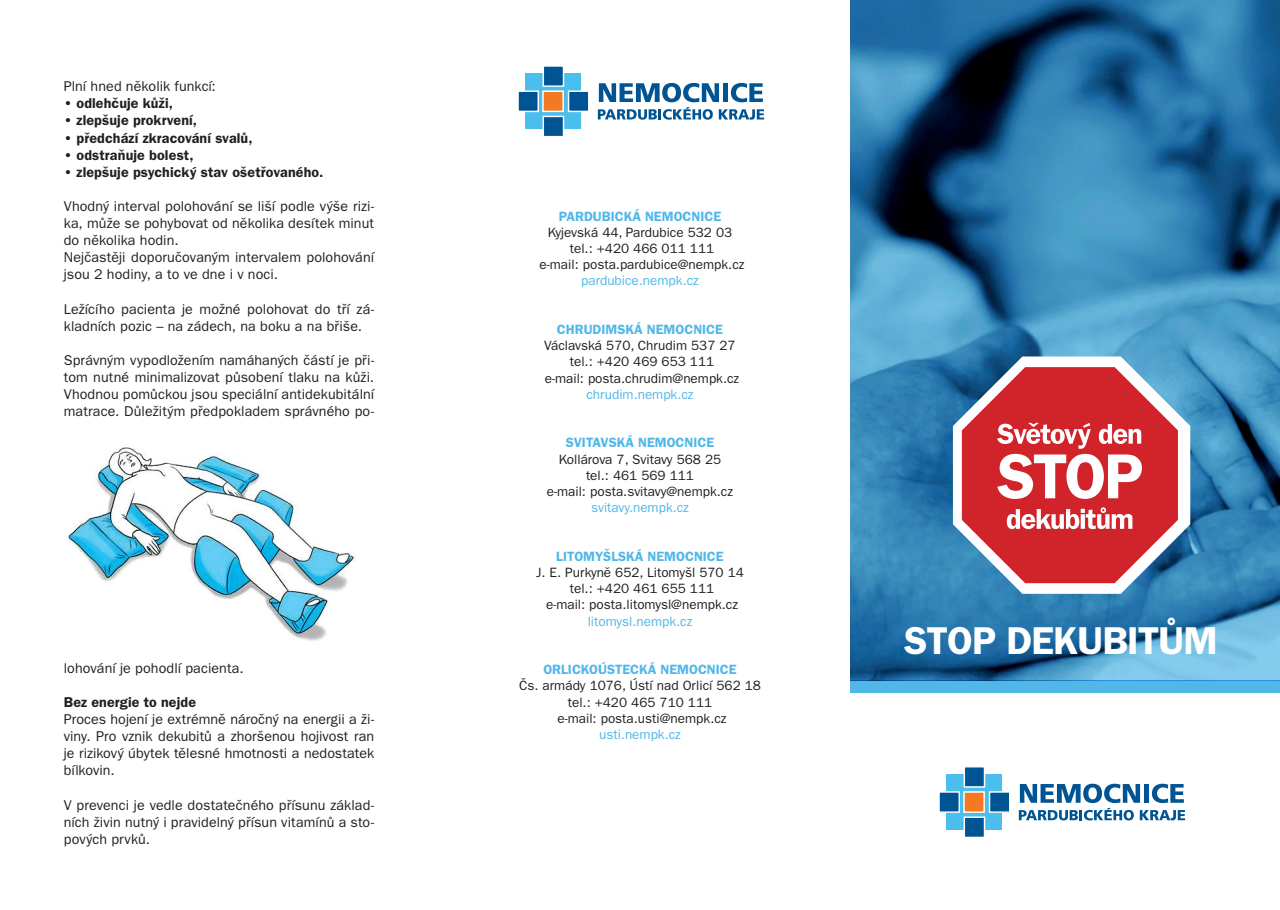
<style>
.page{position:relative;width:1280px;height:910px;background:#fff}
.page>*{position:absolute;margin:0;border:0;box-sizing:border-box;transform-origin:0 0}
.t1{font:700 39px "ITC Franklin Gothic LT Com Bk";letter-spacing:-.02em;color:#fff}
.t2{font:14.25px/17.1px "ITC Franklin Gothic LT Com Bk";letter-spacing:.005em;color:#231f20;text-align:justify}
.t3{font:700 14.25px "ITC Franklin Gothic LT Com Bk";letter-spacing:.005em;color:#231f20}
.t4{font:13.5px/16.2px "ITC Franklin Gothic LT Com Bk";color:#231f20;text-align:center}
.t5{font:700 13.5px "ITC Franklin Gothic LT Com Bk";color:#50b7e8}
.t6{font:13.5px "ITC Franklin Gothic LT Com Bk";color:#50b7e8}
</style>
<div class="page">
<div style="left:946px;top:774px;width:56px;height:56px;background:#4abfee"></div>
<div style="left:939px;top:792px;width:20px;height:20px;background:#015494"></div>
<div style="left:938px;top:791px;width:22px;height:22px;border:1px solid #fff"></div>
<div style="left:964px;top:792px;width:20px;height:20px;background:#f47921"></div>
<div style="left:963px;top:791px;width:22px;height:22px;border:1px solid #fff"></div>
<div style="left:989px;top:792px;width:21px;height:20px;background:#015494"></div>
<div style="left:989px;top:791px;width:21px;height:22px;border:1px solid #fff"></div>
<div style="left:964px;top:817px;width:20px;height:20px;background:#015494"></div>
<div style="left:963px;top:816px;width:22px;height:22px;border:1px solid #fff"></div>
<div style="left:964px;top:767px;width:20px;height:20px;background:#015494"></div>
<div style="left:963px;top:766px;width:22px;height:22px;border:1px solid #fff"></div>
<svg style="left:1019px;top:784px;width:166px;height:36px"></svg>
<div style="left:850px;top:680px;width:430px;height:13px;background:#50b7e8"></div>
<svg style="left:850px;top:0;width:430px;height:680px;background:#3179a7"></svg>
<svg style="left:953px;top:356px;width:237px;height:238px"></svg>
<svg style="left:962px;top:367px;width:216px;height:216px;background:#be4551"></svg>
<svg style="left:997px;top:423px;width:145px;height:76px"></svg>
<svg style="left:1007px;top:507px;width:126px;height:22px"></svg>
<img style="left:68px;top:447px;width:287px;height:194px">
<div style="left:525px;top:74px;width:56px;height:55px;background:#4abfee"></div>
<div style="left:518px;top:91px;width:20px;height:20px;background:#015494"></div>
<div style="left:517px;top:90px;width:22px;height:22px;border:1px solid #fff"></div>
<div style="left:543px;top:91px;width:20px;height:20px;background:#f47921"></div>
<div style="left:542px;top:90px;width:22px;height:22px;border:1px solid #fff"></div>
<div style="left:568px;top:91px;width:21px;height:20px;background:#015494"></div>
<div style="left:568px;top:90px;width:21px;height:22px;border:1px solid #fff"></div>
<div style="left:543px;top:116px;width:20px;height:21px;background:#015494"></div>
<div style="left:543px;top:116px;width:21px;height:21px;border:1px solid #fff"></div>
<div style="left:543px;top:66px;width:20px;height:20px;background:#015494"></div>
<div style="left:543px;top:65px;width:21px;height:22px;border:1px solid #fff"></div>
<svg style="left:598px;top:83px;width:166px;height:37px"></svg>
<p class="t2" style="left:64px;top:78px;width:154px">Plní hned několik funkcí:</p>
<p class="t3" style="left:64px;top:95px;width:111px">• odlehčuje kůži,</p>
<p class="t3" style="left:64px;top:112px;width:135px">• zlepšuje prokrvení,</p>
<p class="t3" style="left:64px;top:129px;width:190px">• předchází zkracování svalů,</p>
<p class="t3" style="left:64px;top:146px;width:132px">• odstraňuje bolest,</p>
<p class="t3" style="left:64px;top:163px;width:261px">• zlepšuje psychický stav ošetřovaného.</p>
<p class="t2" style="left:64px;top:198px;width:312px;text-align:left">Vhodný interval polohování se liší podle výše rizi&shy;ka, může se pohybovat od několika desítek minut do několika hodin.<br>Nejčastěji doporučovaným intervalem polohování jsou 2 hodiny, a to ve dne i v noci.</p>
<p class="t2" style="left:64px;top:300px;width:312px">Ležícího pacienta je možné polohovat do tří zá&shy;kladních pozic – na zádech, na boku a na břiše.</p>
<p class="t2" style="left:64px;top:352px;width:312px">Správným vypodložením namáhaných částí je při&shy;tom nutné minimalizovat působení tlaku na kůži.<br>Vhodnou pomůckou jsou speciální antidekubitální matrace. Důležitým předpokladem správného po-</p>
<p class="t2" style="left:64px;top:659px;width:181px">lohování je pohodlí pacienta.</p>
<p class="t3" style="left:64px;top:694px;width:134px">Bez energie to nejde</p>
<p class="t2" style="left:64px;top:711px;width:312px">Proces hojení je extrémně náročný na energii a ži&shy;viny. Pro vznik dekubitů a zhoršenou hojivost ran je rizikový úbytek tělesné hmotnosti a nedostatek bílkovin.</p>
<p class="t2" style="left:64px;top:796px;width:312px">V prevenci je vedle dostatečného přísunu základ&shy;ních živin nutný i pravidelný přísun vitamínů a sto&shy;pových prvků.</p>
<p class="t5" style="left:559px;top:208px;width:164px">PARDUBICKÁ NEMOCNICE</p>
<p class="t4" style="left:539px;top:224px;width:206px">Kyjevská 44, Pardubice 532 03 tel.: +420 466 011 111<br>e-mail: posta.pardubice@nempk.cz</p>
<p class="t6" style="left:581px;top:273px;width:119px">pardubice.nempk.cz</p>
<p class="t5" style="left:557px;top:321px;width:168px">CHRUDIMSKÁ NEMOCNICE</p>
<p class="t4" style="left:544px;top:338px;width:196px">Václavská 570, Chrudim 537 27 tel.: +420 469 653 111<br>e-mail: posta.chrudim@nempk.cz</p>
<p class="t6" style="left:586px;top:386px;width:109px">chrudim.nempk.cz</p>
<p class="t5" style="left:566px;top:435px;width:150px">SVITAVSKÁ NEMOCNICE</p>
<p class="t4" style="left:547px;top:451px;width:188px">Kollárova 7, Svitavy 568 25 tel.: 461 569 111<br>e-mail: posta.svitavy@nempk.cz</p>
<p class="t6" style="left:591px;top:500px;width:99px">svitavy.nempk.cz</p>
<p class="t5" style="left:556px;top:548px;width:169px">LITOMYŠLSKÁ NEMOCNICE</p>
<p class="t4" style="left:536px;top:564px;width:209px">J. E. Purkyně 652, Litomyšl 570 14 tel.: +420 461 655 111<br>e-mail: posta.litomysl@nempk.cz</p>
<p class="t6" style="left:588px;top:613px;width:106px">litomysl.nempk.cz</p>
<p class="t5" style="left:543px;top:662px;width:195px">ORLICKOÚSTECKÁ NEMOCNICE</p>
<p class="t4" style="left:519px;top:678px;width:243px">Čs. armády 1076, Ústí nad Orlicí 562 18 tel.: +420 465 710 111<br>e-mail: posta.usti@nempk.cz</p>
<p class="t6" style="left:599px;top:727px;width:83px">usti.nempk.cz</p>
<h1 class="t1" style="left:904px;top:617px;width:315px">STOP DEKUBITŮM</h1>
</div>
